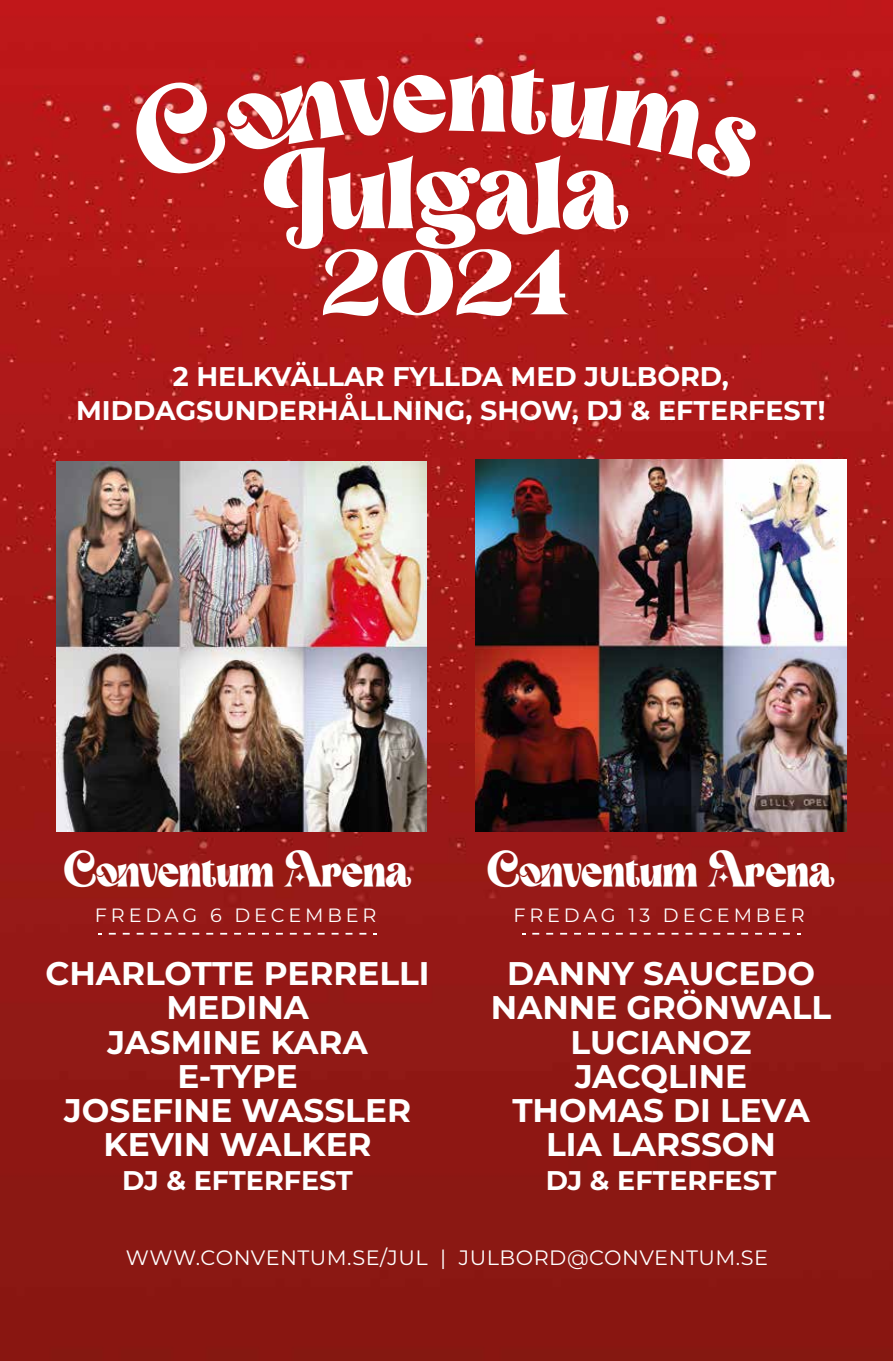
<style>
.page{position:relative;width:893px;height:1361px;background:#fff}
.page>*{position:absolute;margin:0;border:0;box-sizing:border-box;transform-origin:0 0}
.t1{font:46.35px "Magic Retro";color:#fff;scale:.94 1}
.t2{font:700 32.7px/34.2px "Montserrat";color:#fff;text-align:center}
.t3{font:700 27px/34.2px "Montserrat";color:#fff;text-align:center}
.t4{font:20.85px "Montserrat";letter-spacing:.025em;color:#fff}
.t5{font:19.2px "Montserrat";letter-spacing:.2em;color:#fff}
</style>
<div class="page">
<img style="left:0;top:0;width:893px;height:1360px">
<svg style="left:136px;top:69px;width:620px;height:247px"></svg>
<svg style="left:109px;top:932px;width:7px;height:2px"></svg>
<svg style="left:123px;top:932px;width:7px;height:2px"></svg>
<svg style="left:137px;top:932px;width:7px;height:2px"></svg>
<svg style="left:151px;top:932px;width:7px;height:2px"></svg>
<svg style="left:164px;top:932px;width:7px;height:2px"></svg>
<svg style="left:178px;top:932px;width:7px;height:2px"></svg>
<svg style="left:192px;top:932px;width:7px;height:2px"></svg>
<svg style="left:206px;top:932px;width:7px;height:2px"></svg>
<svg style="left:220px;top:932px;width:7px;height:2px"></svg>
<svg style="left:234px;top:932px;width:7px;height:2px"></svg>
<svg style="left:248px;top:932px;width:7px;height:2px"></svg>
<svg style="left:262px;top:932px;width:7px;height:2px"></svg>
<svg style="left:276px;top:932px;width:7px;height:2px"></svg>
<svg style="left:290px;top:932px;width:7px;height:2px"></svg>
<svg style="left:304px;top:932px;width:7px;height:2px"></svg>
<svg style="left:318px;top:932px;width:7px;height:2px"></svg>
<svg style="left:332px;top:932px;width:7px;height:2px"></svg>
<svg style="left:345px;top:932px;width:7px;height:2px"></svg>
<svg style="left:359px;top:932px;width:7px;height:2px"></svg>
<svg style="left:532px;top:932px;width:7px;height:2px"></svg>
<svg style="left:546px;top:932px;width:7px;height:2px"></svg>
<svg style="left:560px;top:932px;width:7px;height:2px"></svg>
<svg style="left:574px;top:932px;width:7px;height:2px"></svg>
<svg style="left:588px;top:932px;width:7px;height:2px"></svg>
<svg style="left:602px;top:932px;width:7px;height:2px"></svg>
<svg style="left:616px;top:932px;width:7px;height:2px"></svg>
<svg style="left:630px;top:932px;width:7px;height:2px"></svg>
<svg style="left:644px;top:932px;width:7px;height:2px"></svg>
<svg style="left:658px;top:932px;width:7px;height:2px"></svg>
<svg style="left:671px;top:932px;width:7px;height:2px"></svg>
<svg style="left:685px;top:932px;width:7px;height:2px"></svg>
<svg style="left:699px;top:932px;width:7px;height:2px"></svg>
<svg style="left:713px;top:932px;width:7px;height:2px"></svg>
<svg style="left:727px;top:932px;width:7px;height:2px"></svg>
<svg style="left:741px;top:932px;width:7px;height:2px"></svg>
<svg style="left:755px;top:932px;width:7px;height:2px"></svg>
<svg style="left:769px;top:932px;width:7px;height:2px"></svg>
<svg style="left:783px;top:932px;width:7px;height:2px"></svg>
<img style="left:475px;top:459px;width:372px;height:372px">
<img style="left:56px;top:461px;width:370px;height:370px">
<p class="t3" style="left:76px;top:358px;width:751px">2 HELKVÄLLAR FYLLDA MED JULBORD,<br>MIDDAGSUNDERHÅLLNING, SHOW, DJ &amp; EFTERFEST!</p>
<h1 class="t1" style="left:64px;top:840px;width:371px">Conventum Arena</h1>
<h1 class="t1" style="left:488px;top:840px;width:371px">Conventum Arena</h1>
<p class="t5" style="left:95px;top:901px;width:283px">FREDAG 6 DECEMBER</p>
<p class="t5" style="left:513px;top:901px;width:293px">FREDAG 13 DECEMBER</p>
<p class="t2" style="left:46px;top:954px;width:386px">CHARLOTTE PERRELLI<br>MEDINA<br>JASMINE KARA<br>E-TYPE<br>JOSEFINE WASSLER<br>KEVIN WALKER</p>
<p class="t3" style="left:122px;top:1162px;width:232px">DJ &amp; EFTERFEST</p>
<p class="t2" style="left:491px;top:954px;width:342px">DANNY SAUCEDO<br>NANNE GRÖNWALL<br>LUCIANOZ<br>JACQLINE<br>THOMAS DI LEVA<br>LIA LARSSON</p>
<p class="t3" style="left:546px;top:1162px;width:232px">DJ &amp; EFTERFEST</p>
<p class="t4" style="left:126px;top:1242px;width:644px">WWW.CONVENTUM.SE/JUL | JULBORD@CONVENTUM.SE</p>
</div>
